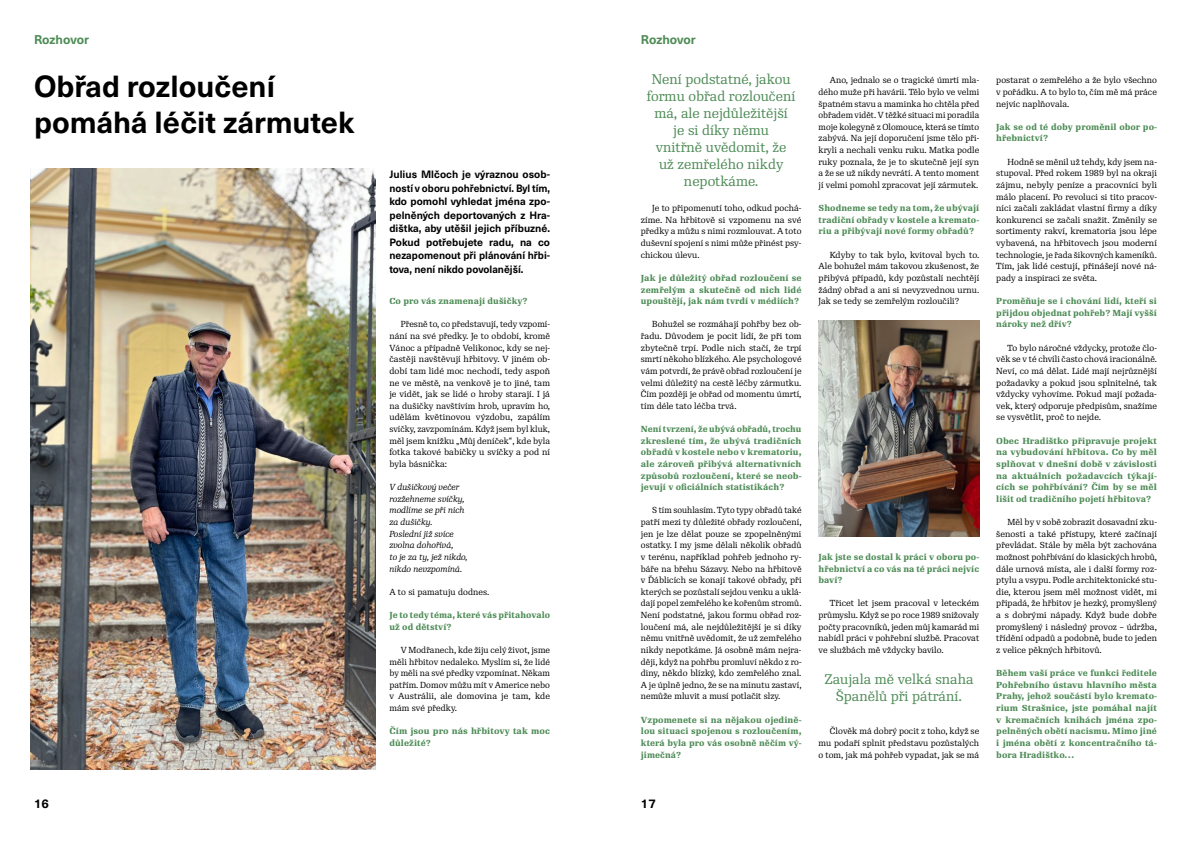
<style>
.page{position:relative;width:1191px;height:842px;background:#fff}
.page>*{position:absolute;margin:0;border:0;box-sizing:border-box;transform-origin:0 0}
.t1{font:700 30px/36px "Neue Haas Unica W1 G";color:#000}
.t2{font:13.5px/17px "Re Public Std";color:#4d8b55;text-align:center}
.t3{font:700 12.5px "Neue Haas Unica W1 G";letter-spacing:-.005em;color:#4d8b55}
.t4{font:700 12.5px "Neue Haas Unica W1 G";color:#000}
.t5{font:700 10.5px/13.5px "Neue Haas Unica W1 G";color:#000;text-align:justify}
.t6{font:8.5px/11.6px "Re Public Std";letter-spacing:.005em;color:#000;text-align:justify}
.t7{font:500 8.5px/11.6px "Re Public Std";letter-spacing:.005em;color:#4d8b55;text-align:justify}
.t8{font:italic 8.5px/11.6px "Re Public Std";letter-spacing:.005em;color:#000}
</style>
<div class="page">
<img style="left:31px;top:168px;width:344px;height:601px">
<img style="left:818px;top:321px;width:161px;height:216px">
<h3 class="t3" style="left:34px;top:30px;width:56px">Rozhovor</h3>
<h3 class="t3" style="left:641px;top:30px;width:56px">Rozhovor</h3>
<h1 class="t1" style="left:34px;top:66px;width:322px">Obřad rozloučení pomáhá léčit zármutek</h1>
<h2 class="t2" style="left:647px;top:71px;width:150px">Není podstatné, jakou formu obřad rozloučení má, ale nejdůležitější<br>je si díky němu<br>vnitřně uvědomit, že<br>už zemřelého nikdy nepotkáme.</h2>
<p class="t6" style="left:641px;top:202px;width:162px;text-indent:11px">Je to připomenutí toho, odkud pochá&shy;zíme. Na hřbitově si vzpomenu na své předky a můžu s nimi rozmlouvat. A toto duševní spojení s nimi může přinést psy&shy;chickou úlevu.</p>
<p class="t7" style="left:641px;top:272px;width:162px">Jak je důležitý obřad rozloučení se zemřelým a skutečně od nich lidé upouštějí, jak nám tvrdí v médiích?</p>
<p class="t6" style="left:641px;top:319px;width:162px;text-indent:11px">Bohužel se rozmáhají pohřby bez ob&shy;řadu. Důvodem je pocit lidí, že při tom zbytečně trpí. Podle nich stačí, že trpí smrtí někoho blízkého. Ale psychologové vám potvrdí, že právě obřad rozloučení je velmi důležitý na cestě léčby zármutku.<br>Čím později je obřad od momentu úmrtí, tím déle tato léčba trvá.</p>
<p class="t7" style="left:641px;top:423px;width:162px">Není tvrzení, že ubývá obřadů, trochu zkreslené tím, že ubývá tradičních obřadů v kostele nebo v krematoriu, ale zároveň přibývá alternativních způsobů rozloučení, které se neob&shy;jevují v oficiálních statistikách?</p>
<p class="t6" style="left:641px;top:505px;width:162px;text-indent:11px">S tím souhlasím. Tyto typy obřadů také patří mezi ty důležité obřady rozloučení, jen je lze dělat pouze se zpopelněnými ostatky. I my jsme dělali několik obřadů v terénu, například pohřeb jednoho ry&shy;báře na břehu Sázavy. Nebo na hřbitově v Ďáblicích se konají takové obřady, při kterých se pozůstalí sejdou venku a uklá&shy;dají popel zemřelého ke kořenům stromů.<br>Není podstatné, jakou formu obřad roz&shy;loučení má, ale nejdůležitější je si díky němu vnitřně uvědomit, že už zemřelého nikdy nepotkáme. Já osobně mám nejra&shy;ději, když na pohřbu promluví někdo z ro&shy;diny, někdo blízký, kdo zemřelého znal.<br>A je úplně jedno, že se na minutu zastaví, nemůže mluvit a musí potlačit slzy.</p>
<p class="t7" style="left:641px;top:714px;width:162px">Vzpomenete si na nějakou ojedině&shy;lou situaci spojenou s rozloučením, která byla pro vás osobně něčím vý&shy;jimečná?</p>
<p class="t5" style="left:389px;top:167px;width:162px">Julius Mlčoch je výraznou osob&shy;ností v oboru pohřebnictví. Byl tím, kdo pomohl vyhledat jména zpo&shy;pelněných deportovaných z Hra&shy;dištka, aby utěšil jejich příbuzné.<br>Pokud potřebujete radu, na co nezapomenout při plánování hřbi&shy;tova, není nikdo povolanější.</p>
<p class="t7" style="left:389px;top:295px;width:140px">Co pro vás znamenají dušičky?</p>
<p class="t6" style="left:389px;top:319px;width:162px;text-indent:11px">Přesně to, co představují, tedy vzpomí&shy;nání na své předky. Je to období, kromě Vánoc a případně Velikonoc, kdy se nej&shy;častěji navštěvují hřbitovy. V jiném ob&shy;dobí tam lidé moc nechodí, tedy aspoň ne ve městě, na venkově je to jiné, tam je vidět, jak se lidé o hroby starají. I já na dušičky navštívím hrob, upravím ho, udělám květinovou výzdobu, zapálím svíčky, zavzpomínám. Když jsem byl kluk, měl jsem knížku „Můj deníček“, kde byla fotka takové babičky u svíčky a pod ní byla básnička:</p>
<p class="t8" style="left:389px;top:481px;width:80px">V dušičkový večer rozžehneme svíčky, modlíme se při nich za dušičky.<br>Poslední již svíce zvolna dohořívá,<br>to je za ty, jež nikdo, nikdo nevzpomíná.</p>
<p class="t6" style="left:389px;top:586px;width:101px">A to si pamatuju dodnes.</p>
<p class="t7" style="left:389px;top:609px;width:162px">Je to tedy téma, které vás přitahovalo už od dětství?</p>
<p class="t6" style="left:389px;top:644px;width:162px;text-indent:11px">V Modřanech, kde žiju celý život, jsme měli hřbitov nedaleko. Myslím si, že lidé by měli na své předky vzpomínat. Někam patřím. Domov můžu mít v Americe nebo v Austrálii, ale domovina je tam, kde mám své předky.</p>
<p class="t7" style="left:389px;top:725px;width:162px">Čím jsou pro nás hřbitovy tak moc důležité?</p>
<h3 class="t4" style="left:34px;top:794px;width:16px">16</h3>
<h3 class="t4" style="left:641px;top:794px;width:16px">17</h3>
<p class="t6" style="left:818px;top:75px;width:162px;text-indent:11px">Ano, jednalo se o tragické úmrtí mla&shy;dého muže při havárii. Tělo bylo ve velmi špatném stavu a maminka ho chtěla před obřadem vidět. V těžké situaci mi poradila moje kolegyně z Olomouce, která se tímto zabývá. Na její doporučení jsme tělo při&shy;kryli a nechali venku ruku. Matka podle ruky poznala, že je to skutečně její syn a že se už nikdy nevrátí. A tento moment jí velmi pomohl zpracovat její zármutek.</p>
<p class="t7" style="left:818px;top:202px;width:162px">Shodneme se tedy na tom, že ubývají tradiční obřady v kostele a kremato&shy;riu a přibývají nové formy obřadů?</p>
<p class="t6" style="left:818px;top:249px;width:162px;text-indent:11px">Kdyby to tak bylo, kvitoval bych to.<br>Ale bohužel mám takovou zkušenost, že přibývá případů, kdy pozůstalí nechtějí žádný obřad a ani si nevyzvednou urnu.<br>Jak se tedy se zemřelým rozloučili?</p>
<p class="t7" style="left:818px;top:551px;width:162px">Jak jste se dostal k práci v oboru po&shy;hřebnictví a co vás na té práci nejvíc baví?</p>
<p class="t6" style="left:818px;top:598px;width:162px;text-indent:11px">Třicet let jsem pracoval v leteckém průmyslu. Když se po roce 1989 snižovaly počty pracovníků, jeden můj kamarád mi nabídl práci v pohřební službě. Pracovat ve službách mě vždycky bavilo.</p>
<h2 class="t2" style="left:824px;top:671px;width:151px">Zaujala mě velká snaha<br>Španělů při pátrání.</h2>
<p class="t6" style="left:818px;top:725px;width:162px;text-indent:11px">Člověk má dobrý pocit z toho, když se mu podaří splnit představu pozůstalých o tom, jak má pohřeb vypadat, jak se má</p>
<p class="t6" style="left:996px;top:75px;width:162px">postarat o zemřelého a že bylo všechno v pořádku. A to bylo to, čím mě má práce nejvíc naplňovala.</p>
<p class="t7" style="left:996px;top:121px;width:162px">Jak se od té doby proměnil obor po&shy;hřebnictví?</p>
<p class="t6" style="left:996px;top:156px;width:162px;text-indent:11px">Hodně se měnil už tehdy, kdy jsem na&shy;stupoval. Před rokem 1989 byl na okraji zájmu, nebyly peníze a pracovníci byli málo placení. Po revoluci si tito pracov&shy;níci začali zakládat vlastní firmy a díky konkurenci se začali snažit. Změnily se sortimenty rakví, krematoria jsou lépe vybavená, na hřbitovech jsou moderní technologie, je řada šikovných kameníků.<br>Tím, jak lidé cestují, přinášejí nové ná&shy;pady a inspiraci ze světa.</p>
<p class="t7" style="left:996px;top:295px;width:162px">Proměňuje se i chování lidí, kteří si přijdou objednat pohřeb? Mají vyšší nároky než dřív?</p>
<p class="t6" style="left:996px;top:342px;width:162px;text-indent:11px">To bylo náročné vždycky, protože člo&shy;věk se v té chvíli často chová iracionálně.<br>Neví, co má dělat. Lidé mají nejrůznější požadavky a pokud jsou splnitelné, tak vždycky vyhovíme. Pokud mají požada&shy;vek, který odporuje předpisům, snažíme se vysvětlit, proč to nejde.</p>
<p class="t7" style="left:996px;top:435px;width:162px">Obec Hradištko připravuje projekt na vybudování hřbitova. Co by měl splňovat v dnešní době v závislosti na aktuálních požadavcích týkají&shy;cích se pohřbívání? Čím by se měl lišit od tradičního pojetí hřbitova?</p>
<p class="t6" style="left:996px;top:516px;width:162px;text-indent:11px">Měl by v sobě zobrazit dosavadní zku&shy;šenosti a také přístupy, které začínají převládat. Stále by měla být zachována možnost pohřbívání do klasických hrobů, dále urnová místa, ale i další formy roz&shy;ptylu a vsypu. Podle architektonické stu&shy;die, kterou jsem měl možnost vidět, mi připadá, že hřbitov je hezký, promyšlený a s dobrými nápady. Když bude dobře promyšlený i následný provoz – údržba, třídění odpadů a podobně, bude to jeden z velice pěkných hřbitovů.</p>
<p class="t7" style="left:996px;top:667px;width:162px">Během vaší práce ve funkci ředitele Pohřebního ústavu hlavního města Prahy, jehož součástí bylo kremato&shy;rium Strašnice, jste pomáhal najít v kremačních knihách jména zpo&shy;pelněných obětí nacismu. Mimo jiné i jména obětí z koncentračního tá&shy;bora Hradištko…</p>
</div>
